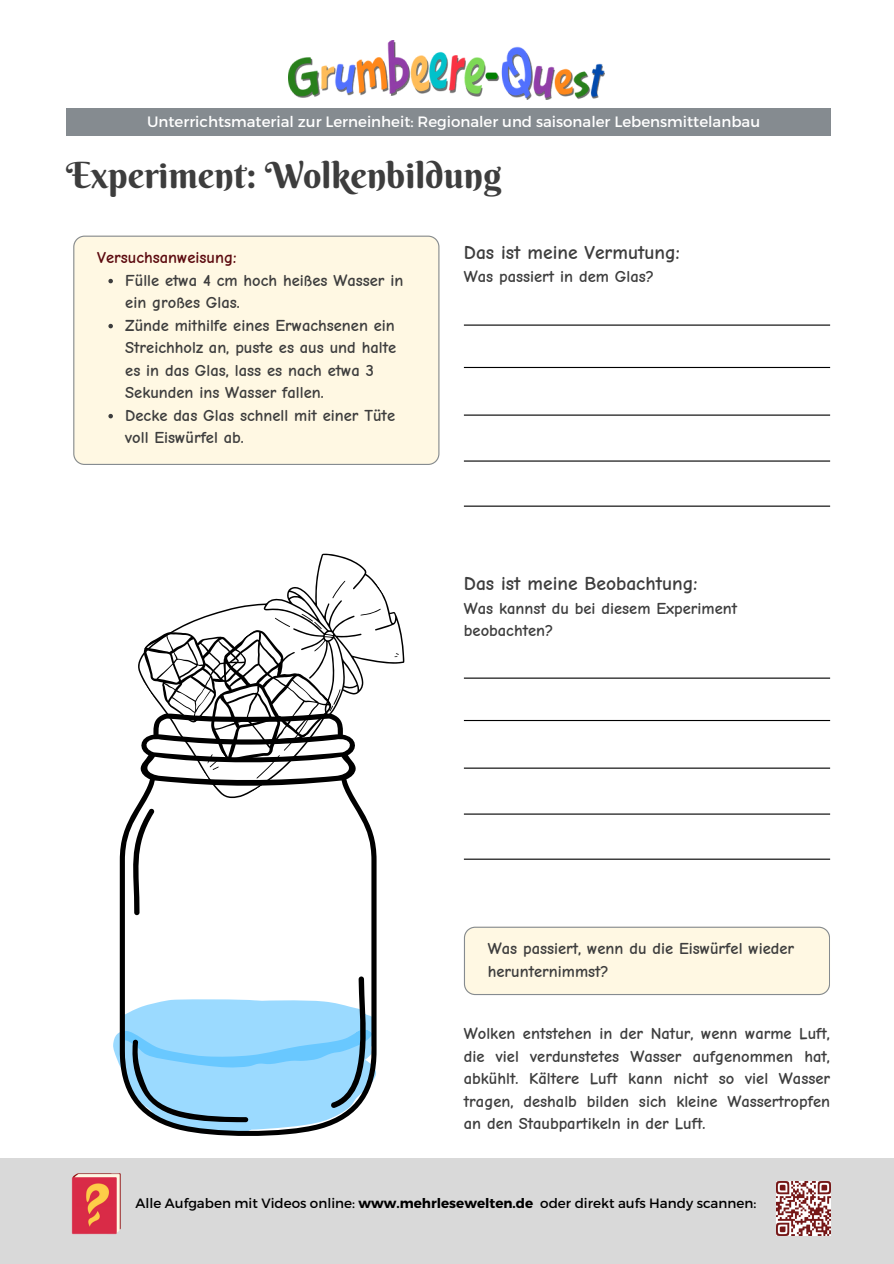
<style>
.page{position:relative;width:894px;height:1264px;background:#fff}
.page>*{position:absolute;margin:0;border:0;box-sizing:border-box;transform-origin:0 0}
.t1{font:36px "Berkshire Swash";color:#3d3d3d}
.t2{font:24px "Montserrat";color:#fff}
.t3{font:700 19.5px "Comic Neue";color:#3d3d3d}
.t4{font:700 16.5px/22.5px "Comic Neue";color:#3d3d3d}
.t5{font:700 16.5px "Comic Neue";color:#5c0a0f}
.t6{font:15px "Montserrat";color:#fff}
.t7{font:13.5px "Montserrat";color:#000}
.s1{font-weight:700}
</style>
<div class="page">
<div style="left:0;top:1157px;width:893px;height:106px;background:#d9d9d9"></div>
<div style="left:66px;top:108px;width:763px;height:28px;background:#858b90"></div>
<img style="left:289px;top:41px;width:315px;height:58px">
<img style="left:71px;top:1173px;width:50px;height:61px">
<img style="left:776px;top:1181px;width:54px;height:53px">
<hr style="left:464px;top:324px;width:365px;height:2px;background:#000">
<hr style="left:464px;top:367px;width:365px;height:1px;background:#000">
<hr style="left:464px;top:505px;width:365px;height:1px;background:#000">
<hr style="left:464px;top:414px;width:365px;height:1px;background:#000">
<hr style="left:464px;top:460px;width:365px;height:1px;background:#000">
<hr style="left:464px;top:677px;width:365px;height:1px;background:#000">
<hr style="left:464px;top:720px;width:365px;height:1px;background:#000">
<hr style="left:464px;top:858px;width:365px;height:1px;background:#000">
<hr style="left:464px;top:767px;width:365px;height:1px;background:#000">
<hr style="left:464px;top:813px;width:365px;height:1px;background:#000">
<svg style="left:316px;top:553px;width:89px;height:142px"></svg>
<svg style="left:360px;top:603px;width:21px;height:18px"></svg>
<svg style="left:394px;top:652px;width:5px;height:6px"></svg>
<div style="left:73px;top:236px;width:366px;height:229px;background:#fff8e3"></div>
<svg style="left:108px;top:279px;width:5px;height:4px"></svg>
<svg style="left:108px;top:324px;width:5px;height:4px"></svg>
<svg style="left:108px;top:414px;width:5px;height:4px"></svg>
<div style="left:464px;top:926px;width:365px;height:69px;background:#fff8e3"></div>
<svg style="left:138px;top:580px;width:211px;height:132px"></svg>
<svg style="left:113px;top:1029px;width:7px;height:37px"></svg>
<svg style="left:120px;top:712px;width:256px;height:424px"></svg>
<p class="t2" style="left:108px;top:105px;width:146px">May 10,2025</p>
<h2 class="t2" style="left:641px;top:105px;width:143px">Page : 01/02</h2>
<p class="t6" style="left:147px;top:112px;width:614px">Unterrichtsmaterial zur Lerneinheit: Regionaler und saisonaler Lebensmittelanbau</p>
<p class="t1" style="left:66px;top:152px;width:437px">Experiment: Wolkenbildung</p>
<h4 class="t5" style="left:97px;top:248px;width:141px">Versuchsanweisung:</h4>
<p class="t4" style="left:125px;top:269px;width:279px">Fülle etwa 4 cm hoch heißes Wasser in ein großes Glas.</p>
<p class="t4" style="left:125px;top:314px;width:272px">Zünde mithilfe eines Erwachsenen ein Streichholz an, puste es aus und halte es in das Glas, lass es nach etwa 3<br>Sekunden ins Wasser fallen.</p>
<p class="t4" style="left:125px;top:404px;width:271px">Decke das Glas schnell mit einer Tüte voll Eiswürfel ab.</p>
<h4 class="t3" style="left:464px;top:241px;width:217px">Das ist meine Vermutung:</h4>
<h4 class="t4" style="left:464px;top:266px;width:191px">Was passiert in dem Glas?</h4>
<p class="t3" style="left:464px;top:572px;width:235px">Das ist meine Beobachtung:</p>
<p class="t4" style="left:464px;top:597px;width:275px">Was kannst du bei diesem Experiment beobachten?</p>
<p class="t4" style="left:487px;top:937px;width:308px">Was passiert, wenn du die Eiswürfel wieder herunternimmst?</p>
<h3 class="t4" style="left:464px;top:1022px;width:367px;text-align:justify">Wolken entstehen in der Natur, wenn warme Luft, die viel verdunstetes Wasser aufgenommen hat, abkühlt. Kältere Luft kann nicht so viel Wasser tragen, deshalb bilden sich kleine Wassertropfen an den Staubpartikeln in der Luft.</h3>
<p class="t7" style="left:135px;top:1194px;width:622px">Alle Aufgaben mit Videos online: <span class="s1">www.mehrlesewelten.de</span> oder direkt aufs Handy scannen:</p>
</div>
